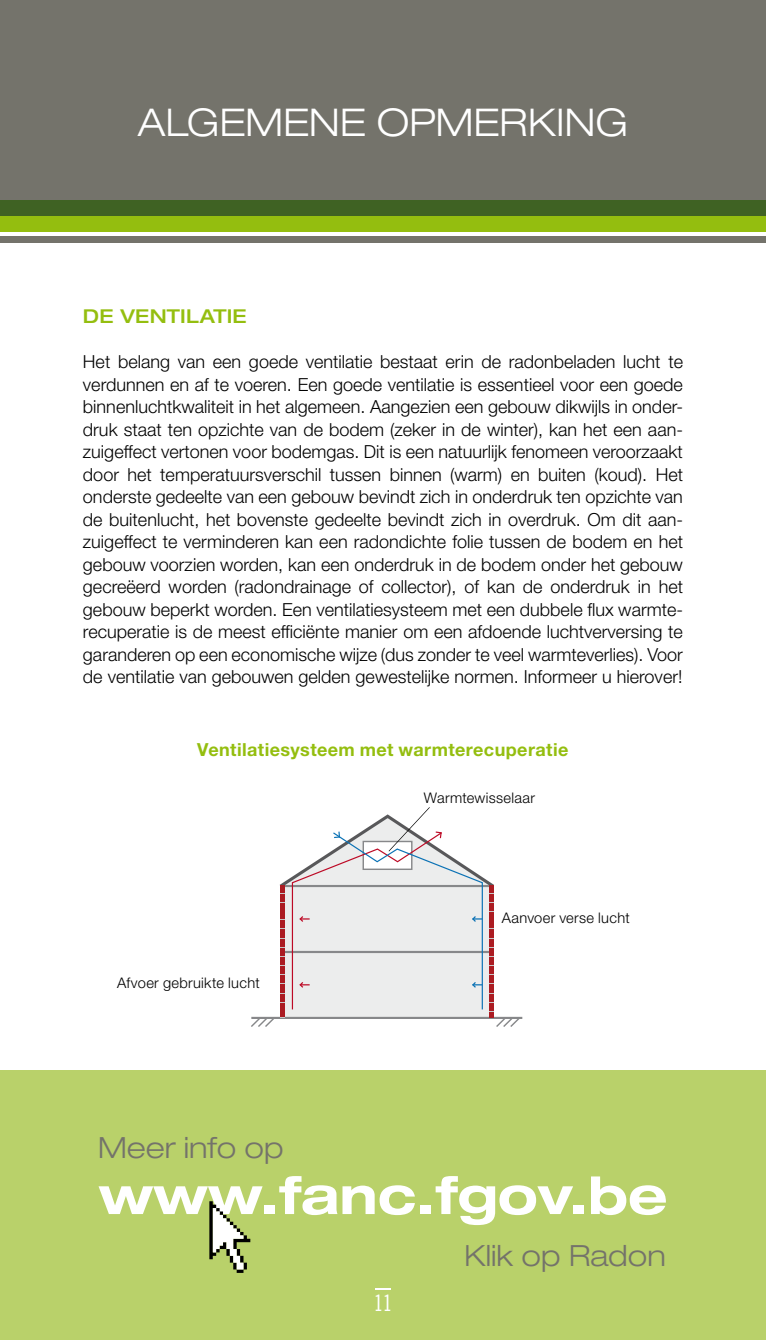
<style>
.page{position:relative;width:766px;height:1340px;background:#fff}
.page>*{position:absolute;margin:0;border:0;box-sizing:border-box;transform-origin:0 0}
.t1{font:700 expanded 51.75px "Helvetica Neue LT Std";color:#fff}
.t2{font:300 expanded 38.25px "Helvetica Neue LT Std";color:#fff}
.t3{font:300 expanded 29.25px "Helvetica Neue LT Std";color:#74736b}
.t4{font:22.5px "Trade Gothic LT Std Cn 18";color:#fff}
.t5{font:500 expanded 19.12px "Helvetica Neue LT Std";letter-spacing:.01em;color:#94be0f}
.t6{font:300 18px/22.5px "Helvetica Neue LT Std";color:#000;text-align:justify}
.t7{font:700 18px "Helvetica Neue LT Std";letter-spacing:.02em;color:#94be0f}
.t8{font:300 14.62px "Helvetica Neue LT Std";letter-spacing:.02em;color:#000}
</style>
<div class="page">
<div style="left:0;top:0;width:765px;height:216px;background:#74736b"></div>
<div style="left:0;top:1070px;width:765px;height:269px;background:#b9d16a"></div>
<div style="left:0;top:216px;width:765px;height:16px;background:#94be0f"></div>
<div style="left:0;top:200px;width:765px;height:16px;background:#3f6223"></div>
<div style="left:0;top:236px;width:765px;height:6px;background:#74736b"></div>
<hr style="left:489px;top:1016px;width:33px;height:3px;background:#87888a">
<svg style="left:251px;top:807px;width:270px;height:220px"></svg>
<svg style="left:209px;top:1201px;width:41px;height:71px"></svg>
<svg style="left:375px;top:1288px;width:16px;height:1px"></svg>
<h2 class="t2" style="left:138px;top:100px;width:491px">ALGEMENE OPMERKING</h2>
<p class="t5" style="left:83px;top:304px;width:165px">DE VENTILATIE</p>
<p class="t6" style="left:83px;top:350px;width:601px">Het belang van een goede ventilatie bestaat erin de radonbeladen lucht te verdunnen en af te voeren. Een goede ventilatie is essentieel voor een goede binnenluchtkwaliteit in het algemeen. Aangezien een gebouw dikwijls in onder&shy;druk staat ten opzichte van de bodem (zeker in de winter), kan het een aan&shy;zuigeffect vertonen voor bodemgas. Dit is een natuurlijk fenomeen veroorzaakt door het temperatuursverschil tussen binnen (warm) en buiten (koud). Het onderste gedeelte van een gebouw bevindt zich in onderdruk ten opzichte van de buitenlucht, het bovenste gedeelte bevindt zich in overdruk. Om dit aan&shy;zuigeffect te verminderen kan een radondichte folie tussen de bodem en het gebouw voorzien worden, kan een onderdruk in de bodem onder het gebouw gecreëerd worden (radondrainage of collector), of kan de onderdruk in het gebouw beperkt worden. Een ventilatiesysteem met een dubbele flux warmte&shy;recuperatie is de meest efficiënte manier om een afdoende luchtverversing te garanderen op een economische wijze (dus zonder te veel warmteverlies). Voor de ventilatie van gebouwen gelden gewestelijke normen. Informeer u hierover!</p>
<p class="t7" style="left:197px;top:738px;width:372px">Ventilatiesysteem met warmterecuperatie</p>
<p class="t8" style="left:424px;top:789px;width:113px">Warmtewisselaar</p>
<p class="t8" style="left:117px;top:974px;width:144px">Afvoer gebruikte lucht</p>
<h3 class="t3" style="left:98px;top:1130px;width:187px">Meer info op</h3>
<p class="t8" style="left:501px;top:908px;width:129px">Aanvoer verse lucht</p>
<h1 class="t1" style="left:98px;top:1163px;width:570px">www.fanc.fgov.be</h1>
<p class="t4" style="left:373px;top:1289px;width:20px">11</p>
<h3 class="t3" style="left:464px;top:1237px;width:203px">Klik op Radon</h3>
</div>
